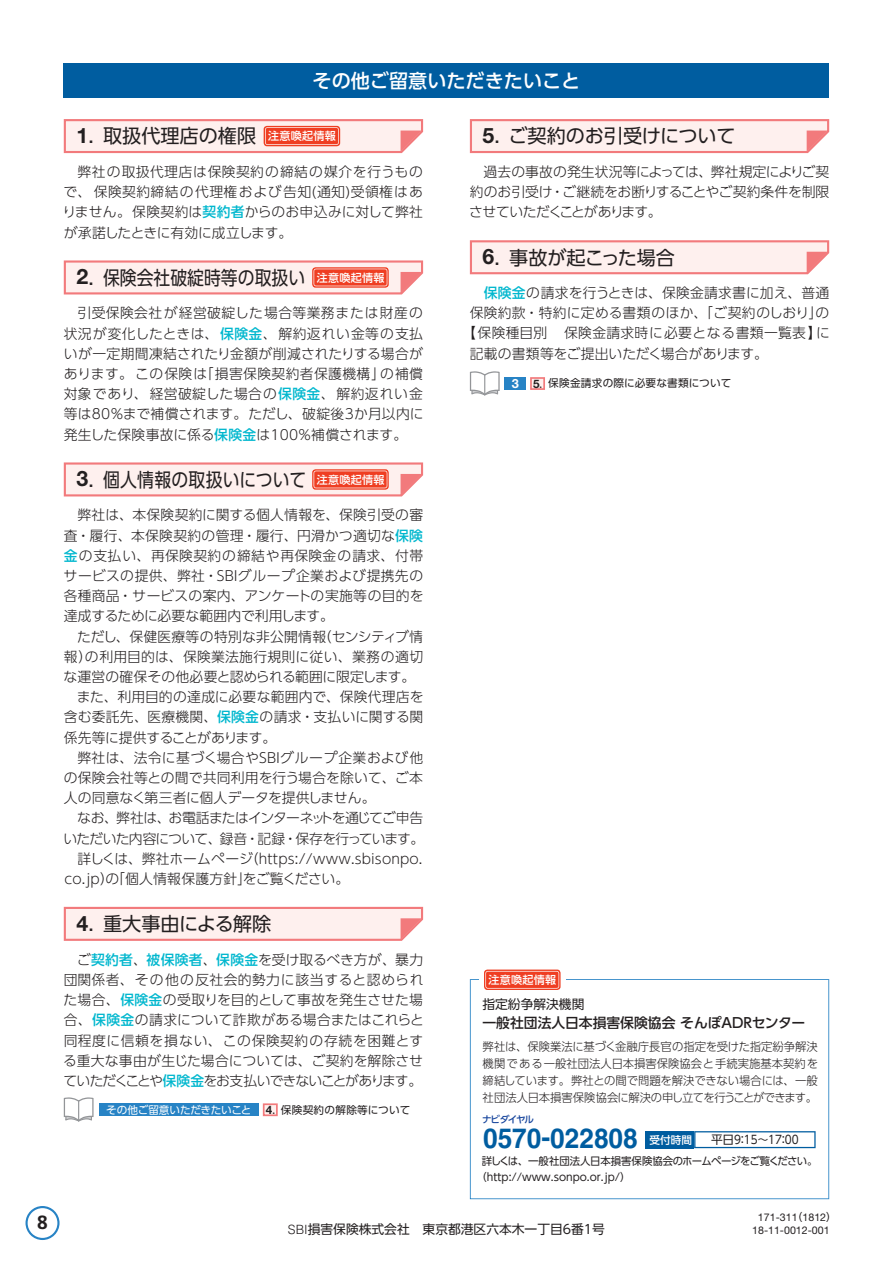
<style>
.page{position:relative;width:893px;height:1263px;background:#fff}
.page>*{position:absolute;margin:0;border:0;box-sizing:border-box;transform-origin:0 0}
.t1{font:700 27.6px "Helvetica LT Std";color:#005da0;scale:.95 1}
.t2{font:19.2px "UD Shin Go Pro";color:#231f20}
.t3{font:500 19.2px "UD Shin Go Pro";color:#fff}
.t4{font:700 19.2px "Frutiger LT Std";color:#231f20}
.t5{font:300 13.8px/20.2px "UD Shin Go Pro";letter-spacing:.005em;color:#231f20;text-align:justify}
.t6{font:300 13.8px "UD Shin Go Pro";letter-spacing:-.05em;color:#231f20}
.t7{font:300 13.8px "UD Shin Go Pro";letter-spacing:-.055em;color:#231f20}
.t8{font:500 13.8px "UD Shin Go Pro";color:#231f20}
.t9{font:300 13.8px "UD Shin Go Pro";letter-spacing:-.035em;color:#231f20}
.t10{font:12.75px "UD Shin Go Pro";color:#231f20}
.t11{font:300 11.7px/17px "UD Shin Go Pro";letter-spacing:-.02em;color:#231f20;text-align:justify}
.t12{font:11.7px "UD Shin Go Pro";color:#231f20}
.t13{font:500 11.1px "UD Shin Go Pro";letter-spacing:.025em;color:#fff}
.t14{font:10.65px/15.9px "UD Shin Go Pro";letter-spacing:-.005em;color:#231f20}
.t15{font:10.65px "UD Shin Go Pro";color:#fff}
.t16{font:10.65px/12.8px "Helvetica Neue LT Std";color:#231f20}
.t17{font:10.65px "UD Shin Go Pro";letter-spacing:.02em;color:#231f20}
.t18{font:500 10.65px "UD Shin Go Pro";color:#fff}
.t19{font:500 9.6px "UD Shin Go Pro";letter-spacing:-.125em;color:#18469d}
.s1{font-family:"Helvetica Neue LT Std";font-weight:700;font-size:21.3px}
.s2{font-weight:500;color:#00b7ce}
.s3{font-family:"Helvetica Neue LT Std";font-weight:700;font-size:11.7px;color:#231f20}
.s4{font-family:"Koz Min Pro";font-size:11.7px;color:#231f20}
.s5{color:#231f20}
.s6{font-family:"Helvetica Neue LT Std";font-weight:700;font-size:12.75px;color:#fff}
.s7{font-family:"Helvetica Neue LT Std";font-weight:700;font-size:11.7px}
.s8{font-family:"Koz Min Pro";font-size:11.7px}
.s9{font-family:"Helvetica LT Std";font-weight:300}
.s10{font-family:"UD Shin Go Pro"}
</style>
<div class="page">
<div style="left:64px;top:64px;width:765px;height:34px;background:#005da0"></div>
<svg style="left:470px;top:979px;width:359px;height:220px"></svg>
<div style="left:645px;top:1131px;width:49px;height:17px;background:#005da0"></div>
<svg style="left:694px;top:1131px;width:122px;height:17px"></svg>
<svg style="left:64px;top:260px;width:359px;height:34px;background:#facbc7"></svg>
<svg style="left:64px;top:119px;width:359px;height:34px;background:#facac5"></svg>
<svg style="left:64px;top:462px;width:359px;height:34px;background:#facbc7"></svg>
<div style="left:479px;top:972px;width:86px;height:14px;background:#fff"></div>
<svg style="left:484px;top:969px;width:77px;height:21px"></svg>
<svg style="left:485px;top:971px;width:74px;height:18px"></svg>
<svg style="left:470px;top:119px;width:359px;height:34px;background:#fcdedd"></svg>
<svg style="left:470px;top:240px;width:359px;height:34px;background:#fcdfde"></svg>
<svg style="left:470px;top:371px;width:30px;height:24px"></svg>
<div style="left:505px;top:377px;width:21px;height:13px;background:#2783c5"></div>
<svg style="left:530px;top:377px;width:15px;height:13px"></svg>
<svg style="left:64px;top:907px;width:359px;height:34px;background:#fcdfdd"></svg>
<svg style="left:64px;top:1097px;width:30px;height:24px"></svg>
<div style="left:99px;top:1103px;width:160px;height:13px;background:#2783c5"></div>
<svg style="left:263px;top:1103px;width:15px;height:13px"></svg>
<svg style="left:26px;top:1206px;width:34px;height:34px"></svg>
<h2 class="t4" style="left:37px;top:1211px;width:12px">8</h2>
<h2 class="t3" style="left:313px;top:65px;width:269px">その他ご留意いただきたいこと</h2>
<h2 class="t2" style="left:77px;top:121px;width:181px"><span class="s1">1</span>．取扱代理店の権限</h2>
<p class="t13" style="left:268px;top:127px;width:69px">注意喚起情報</p>
<h2 class="t2" style="left:483px;top:121px;width:254px"><span class="s1">5</span>．ご契約のお引受けについて</h2>
<p class="t5" style="left:63px;top:161px;width:362px;text-indent:15px">弊社の取扱代理店は保険契約の締結の媒介を行うもので、保険契約締結の代理権および告知(通知)受領権はありません。保険契約は<span class="s2">契約者</span>からのお申込みに対して弊社が承諾したときに有効に成立します。</p>
<h2 class="t2" style="left:77px;top:262px;width:309px"><span class="s1">2</span>．保険会社破綻時等の取扱い <sup>注意喚起情報</sup></h2>
<p class="t5" style="left:64px;top:302px;width:361px;text-indent:14px">引受保険会社が経営破綻した場合等業務または財産の状況が変化したときは、<span class="s2">保険金</span>、解約返れい金等の支払いが一定期間凍結されたり金額が削減されたりする場合があります。この保険は「損害保険契約者保護機構」の補償対象であり、経営破綻した場合の<span class="s2">保険金</span>、解約返れい金等は80％まで補償されます。ただし、破綻後3か月以内に発生した保険事故に係る<span class="s2">保険金</span>は100％補償されます。</p>
<h2 class="t2" style="left:77px;top:464px;width:309px"><span class="s1">3</span>．個人情報の取扱いについて <sup>注意喚起情報</sup></h2>
<p class="t5" style="left:64px;top:504px;width:361px;text-indent:14px">弊社は、本保険契約に関する個人情報を、保険引受の審査・履行、本保険契約の管理・履行、円滑かつ適切な<span class="s2">保険金</span>の支払い、再保険契約の締結や再保険金の請求、付帯サービスの提供、弊社・SBIグループ企業および提携先の各種商品・サービスの案内、アンケートの実施等の目的を達成するために必要な範囲内で利用します。</p>
<p class="t5" style="left:77px;top:626px;width:347px">ただし、保健医療等の特別な非公開情報（センシティブ情</p>
<p class="t5" style="left:64px;top:646px;width:361px">報）の利用目的は、保険業法施行規則に従い、業務の適切</p>
<p class="t5" style="left:64px;top:666px;width:353px">な運営の確保その他必要と認められる範囲に限定します。</p>
<p class="t5" style="left:77px;top:686px;width:348px">また、利用目的の達成に必要な範囲内で、保険代理店を</p>
<p class="t5" style="left:64px;top:706px;width:361px">含む委託先、医療機関、<span class="s2">保険金</span>の請求・支払いに関する関</p>
<p class="t9" style="left:64px;top:726px;width:214px">係先等に提供することがあります。</p>
<p class="t5" style="left:78px;top:747px;width:347px">弊社は、法令に基づく場合やSBIグループ企業および他</p>
<p class="t5" style="left:64px;top:767px;width:361px">の保険会社等との間で共同利用を行う場合を除いて、ご本</p>
<p class="t5" style="left:64px;top:787px;width:313px">人の同意なく第三者に個人データを提供しません。</p>
<p class="t7" style="left:77px;top:807px;width:347px">なお、弊社は、お電話またはインターネットを通じてご申告</p>
<p class="t6" style="left:63px;top:827px;width:362px">いただいた内容について、録音・記録・保存を行っています。</p>
<p class="t5" style="left:78px;top:848px;width:346px">詳しくは、弊社ホームページ（https://www.sbisonpo.</p>
<p class="t5" style="left:64px;top:868px;width:286px">co.jp）の「個人情報保護方針」をご覧ください。</p>
<h2 class="t2" style="left:77px;top:908px;width:196px"><span class="s1">4</span>．重大事由による解除</h2>
<p class="t5" style="left:63px;top:949px;width:362px;text-indent:14px">ご<span class="s2">契約者</span>、<span class="s2">被保険者</span>、<span class="s2">保険金</span>を受け取るべき方が、暴力団関係者、その他の反社会的勢力に該当すると認められた場合、<span class="s2">保険金</span>の受取りを目的として事故を発生させた場合、<span class="s2">保険金</span>の請求について詐欺がある場合またはこれらと同程度に信頼を損ない、この保険契約の存続を困難とする重大な事由が生じた場合については、ご契約を解除させていただくことや<span class="s2">保険金</span>をお支払いできないことがあります。</p>
<p class="t15" style="left:106px;top:1101px;width:306px">その他ご留意いただきたいこと <span class="s3">4</span><span class="s4">．</span><span class="s5">保険契約の解除等について</span></p>
<p class="t5" style="left:469px;top:161px;width:361px;text-indent:14px">過去の事故の発生状況等によっては、弊社規定によりご契約のお引受け・ご継続をお断りすることやご契約条件を制限させていただくことがあります。</p>
<h2 class="t2" style="left:483px;top:242px;width:194px"><span class="s1">6</span>．事故が起こった場合</h2>
<p class="t5" style="left:484px;top:282px;width:347px"><span class="s2">保険金</span>の請求を行うときは、保険金請求書に加え、普通</p>
<p class="t5" style="left:470px;top:302px;width:361px">保険約款・特約に定める書類のほか、「ご契約のしおり」の</p>
<p class="t5" style="left:462px;top:322px;width:369px">【保険種目別　保険金請求時に必要となる書類一覧表】に</p>
<p class="t5" style="left:470px;top:343px;width:300px">記載の書類等をご提出いただく場合があります。</p>
<p class="t17" style="left:512px;top:374px;width:221px"><span class="s6">3</span> <span class="s7">5</span><span class="s8">．</span>保険金請求の際に必要な書類について</p>
<p class="t13" style="left:489px;top:971px;width:69px">注意喚起情報</p>
<p class="t10" style="left:482px;top:994px;width:104px">指定紛争解決機関</p>
<p class="t8" style="left:482px;top:1012px;width:324px">一般社団法人日本損害保険協会 そんぽADRセンター</p>
<p class="t11" style="left:483px;top:1038px;width:337px">弊社は、保険業法に基づく金融庁長官の指定を受けた指定紛争解決機関である一般社団法人日本損害保険協会と手続実施基本契約を締結しています。弊社との間で問題を解決できない場合には、一般社団法人日本損害保険協会に解決の申し立てを行うことができます。</p>
<p class="t19" style="left:482px;top:1111px;width:53px">ナビダイヤル</p>
<h1 class="t1" style="left:483px;top:1122px;width:164px">0570-022808</h1>
<p class="t18" style="left:649px;top:1131px;width:44px">受付時間</p>
<p class="t12" style="left:711px;top:1130px;width:89px">平日9：15〜17：00</p>
<p class="t14" style="left:476px;top:1153px;width:343px;text-indent:6px">詳しくは、一般社団法人日本損害保険協会のホームページをご覧ください。（http://www.sonpo.or.jp/）</p>
<p class="t10" style="left:288px;top:1219px;width:319px"><span class="s9">SBI</span>損害保険株式会社　東京都港区六本木一丁目6番1号</p>
<p class="t16" style="left:752px;top:1210px;width:86px;text-indent:6px">171-311<span class="s10">（</span>1812<span class="s10">）<br></span>18-11-0012-001</p>
</div>
